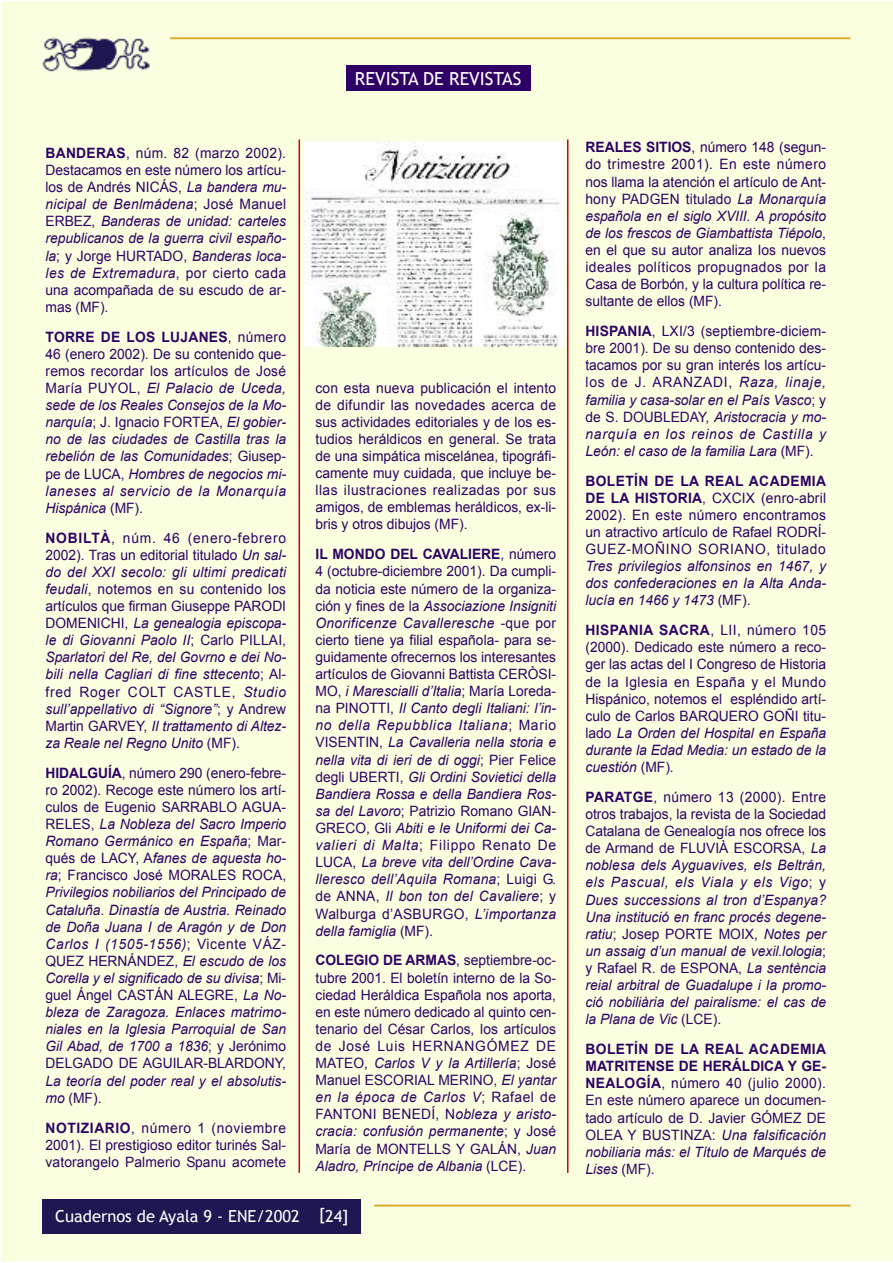
<style>
.page{position:relative;width:893px;height:1263px;background:#fff}
.page>*{position:absolute;margin:0;border:0;box-sizing:border-box;transform-origin:0 0}
.t1{font:18px "Trebuchet MS";color:#fff}
.t2{font:16.5px "Trebuchet MS";color:#fff}
.t3{font:italic 14.25px/17.1px "Arial";color:#2f0065;text-align:justify}
.t4{font:14.25px/17.1px "Arial";color:#2f0065;text-align:justify}
.s1{font-weight:700}
.s2{font-style:italic}
.s3{font-weight:700;font-style:normal}
.s4{font-style:normal}
</style>
<div class="page">
<div style="left:2px;top:2px;width:891px;height:1259px;background:#faffe0"></div>
<div style="left:43px;top:1199px;width:318px;height:34px;background:#1d1851"></div>
<hr style="left:374px;top:1204px;width:476px;height:2px;background:#d8a925">
<hr style="left:170px;top:37px;width:680px;height:2px;background:#d8a925">
<img style="left:42px;top:37px;width:108px;height:35px">
<div style="left:346px;top:66px;width:185px;height:25px;background:#2f0065"></div>
<img style="left:305px;top:141px;width:259px;height:206px">
<hr style="left:299px;top:139px;width:1px;height:1034px;background:#ca0016">
<hr style="left:567px;top:139px;width:1px;height:1034px;background:#ca0016">
<p class="t4" style="left:46px;top:144px;width:242px"><span class="s1">BANDERAS</span>, núm. 82 (marzo 2002).<br>Destacamos en este número los artícu&shy;los de Andrés NICÁS, <span class="s2">La bandera mu&shy;nicipal de Benlmádena</span>; José Manuel ERBEZ, <span class="s2">Banderas de unidad: carteles republicanos de la guerra civil españo&shy;la</span>; y Jorge HURTADO, <span class="s2">Banderas loca&shy;les de Extremadura</span>, por cierto cada una acompañada de su escudo de ar&shy;mas (MF).</p>
<p class="t3" style="left:46px;top:328px;width:242px"><span class="s3">TORRE DE LOS LUJANES</span><span class="s4">, número 46 (enero 2002). De su contenido que&shy;remos recordar los artículos de José María PUYOL,</span> El Palacio de Uceda, sede de los Reales Consejos de la Mo&shy;narquía<span class="s4">; J. Ignacio FORTEA,</span> El gobier&shy;no de las ciudades de Castilla tras la rebelión de las Comunidades<span class="s4">; Giusep&shy;pe de LUCA,</span> Hombres de negocios mi&shy;laneses al servicio de la Monarquía Hispánica <span class="s4">(MF).</span></p>
<p class="t3" style="left:46px;top:529px;width:242px"><span class="s3">NOBILTÀ</span><span class="s4">, núm. 46 (enero-febrero 2002). Tras un editorial titulado</span> Un sal&shy;do del XXI secolo: gli ultimi predicati feudali<span class="s4">, notemos en su contenido los artículos que firman Giuseppe PARODI DOMENICHI,</span> La genealogia episcopa&shy;le di Giovanni Paolo II<span class="s4">; Carlo PILLAI, </span>Sparlatori del Re, del Govrno e dei No&shy;bili nella Cagliari di fine sttecento<span class="s4">; Al&shy;fred Roger COLT CASTLE,</span> Studio sull’appellativo di “Signore”<span class="s4">; y Andrew Martin GARVEY,</span> Il trattamento di Altez&shy;za Reale nel Regno Unito <span class="s4">(MF).</span></p>
<p class="t3" style="left:45px;top:764px;width:242px"><span class="s3">HIDALGUÍA</span><span class="s4">, número 290 (enero-febre&shy;ro 2002). Recoge este número los artí&shy;culos de Eugenio SARRABLO AGUA-RELES,</span> La Nobleza del Sacro Imperio Romano Germánico en España<span class="s4">; Mar&shy;qués de LACY, A</span>fanes de aquesta ho&shy;ra<span class="s4">; Francisco José MORALES ROCA, </span>Privilegios nobiliarios del Principado de Cataluña. Dinastía de Austria. Reinado de Doña Juana I de Aragón y de Don Carlos I (1505-1556)<span class="s4">; Vicente VÁZ-QUEZ HERNÁNDEZ,</span> El escudo de los Corella y el significado de su divisa<span class="s4">; Mi&shy;guel Ángel CASTÁN ALEGRE,</span> La No&shy;bleza de Zaragoza. Enlaces matrimo&shy;niales en la Iglesia Parroquial de San Gil Abad, de 1700 a 1836<span class="s4">; y Jerónimo DELGADO DE AGUILAR-BLARDONY,</span></p>
<p class="t3" style="left:45px;top:1072px;width:241px">La teoría del poder real y el absolutis&shy;mo <span class="s4">(MF).</span></p>
<p class="t4" style="left:45px;top:1119px;width:242px"><span class="s1">NOTIZIARIO</span>, número 1 (noviembre 2001). El prestigioso editor turinés Sal&shy;vatorangelo Palmerio Spanu acomete</p>
<p class="t1" style="left:355px;top:68px;width:168px">REVISTA DE REVISTAS</p>
<p class="t4" style="left:315px;top:379px;width:242px">con esta nueva publicación el intento de difundir las novedades acerca de sus actividades editoriales y de los es&shy;tudios heráldicos en general. Se trata de una simpática miscelánea, tipográfi&shy;camente muy cuidada, que incluye be&shy;llas ilustraciones realizadas por sus amigos, de emblemas heráldicos, ex-li&shy;bris y otros dibujos (MF).</p>
<p class="t3" style="left:315px;top:546px;width:242px"><span class="s3">IL MONDO DEL CAVALIERE</span><span class="s4">, número 4 (octubre-diciembre 2001). Da cumpli&shy;da noticia este número de la organiza&shy;ción y fines de la</span> Associazione Insigniti Onorificenze Cavalleresche <span class="s4">-que por cierto tiene ya filial española- para se&shy;guidamente ofrecernos los interesantes artículos de Giovanni Battista CERÒSI-MO,</span> i Marescialli d’Italia<span class="s4">; María Loreda&shy;na PINOTTI,</span> Il Canto degli Italiani: l’in&shy;no della Repubblica Italiana<span class="s4">; Mario VISENTIN,</span> La Cavalleria nella storia e nella vita di ieri de di oggi<span class="s4">; Pier Felice degli UBERTI,</span> Gli Ordini Sovietici della Bandiera Rossa e della Bandiera Ros&shy;sa del Lavoro<span class="s4">; Patrizio Romano GIAN-GRECO, Gli</span> Abiti e le Uniformi dei Ca&shy;valieri di Malta<span class="s4">; Filippo Renato De LUCA,</span> La breve vita dell’Ordine Cava&shy;lleresco dell’Aquila Romana<span class="s4">; Luigi G. de ANNA,</span> Il bon ton del Cavaliere<span class="s4">; y Walburga d’ASBURGO,</span> L’importanza della famiglia <span class="s4">(MF).</span></p>
<p class="t4" style="left:315px;top:952px;width:242px"><span class="s1">COLEGIO DE ARMAS</span>, septiembre-oc&shy;tubre 2001. El boletín interno de la So&shy;ciedad Heráldica Española nos aporta, en este número dedicado al quinto cen&shy;tenario del César Carlos, los artículos de José Luis HERNANGÓMEZ DE MATEO, <span class="s2">Carlos V y la Artillería</span>; José Manuel ESCORIAL MERINO, <span class="s2">El yantar en la época de Carlos V</span>; Rafael de FANTONI BENEDÍ, N<span class="s2">obleza y aristo&shy;cracia: confusión permanente</span>; y José María de MONTELLS Y GALÁN, <span class="s2">Juan Aladro, Príncipe de Albania</span> (LCE).</p>
<p class="t2" style="left:55px;top:1206px;width:295px">Cuadernos de Ayala 9 - ENE/2002 [24]</p>
<p class="t4" style="left:585px;top:139px;width:242px"><span class="s1">REALES SITIOS</span>, número 148 (segun&shy;do trimestre 2001). En este número nos llama la atención el artículo de Ant&shy;hony PADGEN titulado <span class="s2">La Monarquía española en el siglo XVIII. A propósito de los frescos de Giambattista Tiépolo</span>, en el que su autor analiza los nuevos ideales políticos propugnados por la Casa de Borbón, y la cultura política re&shy;sultante de ellos (MF).</p>
<p class="t4" style="left:585px;top:323px;width:242px"><span class="s1">HISPANIA</span>, LXI/3 (septiembre-diciem&shy;bre 2001). De su denso contenido des&shy;tacamos por su gran interés los artícu&shy;los de J. ARANZADI, <span class="s2">Raza, linaje, familia y casa-solar en el País Vasco</span>; y de S. DOUBLEDAY, <span class="s2">Aristocracia y mo&shy;narquía en los reinos de Castilla y León: el caso de la familia Lara</span> (MF).</p>
<p class="t4" style="left:585px;top:472px;width:242px"><span class="s1">BOLETÍN DE LA REAL ACADEMIA DE LA HISTORIA</span>, CXCIX (enro-abril 2002). En este número encontramos un atractivo artículo de Rafael RODRÍ-GUEZ-MOÑINO SORIANO, titulado</p>
<p class="t3" style="left:585px;top:558px;width:242px">Tres privilegios alfonsinos en 1467, y dos confederaciones en la Alta Anda&shy;lucía en 1466 y 1473 <span class="s4">(MF).</span></p>
<p class="t4" style="left:585px;top:622px;width:242px"><span class="s1">HISPANIA SACRA</span>, LII, número 105 (2000). Dedicado este número a reco&shy;ger las actas del I Congreso de Historia de la Iglesia en España y el Mundo Hispánico, notemos el espléndido artí&shy;culo de Carlos BARQUERO GOÑI titu&shy;lado <span class="s2">La Orden del Hospital en España durante la Edad Media: un estado de la cuestión</span> (MF).</p>
<p class="t3" style="left:585px;top:788px;width:242px"><span class="s3">PARATGE</span><span class="s4">, número 13 (2000). Entre otros trabajos, la revista de la Sociedad Catalana de Genealogía nos ofrece los de Armand de FLUVIÀ ESCORSA,</span> La noblesa dels Ayguavives, els Beltrán, els Pascual, els Viala y els Vigo<span class="s4">; y </span>Dues successions al tron d’Espanya?<br>Una institució en franc procés degene&shy;ratiu<span class="s4">; Josep PORTE MOIX,</span> Notes per un assaig d’un manual de vexil.lologia<span class="s4">; y Rafael R. de ESPONA,</span> La sentència reial arbitral de Guadalupe i la promo&shy;ció nobiliària del pairalisme: el cas de la Plana de Vic <span class="s4">(LCE).</span></p>
<p class="t4" style="left:585px;top:1041px;width:242px"><span class="s1">BOLETÍN DE LA REAL ACADEMIA MATRITENSE DE HERÁLDICA Y GE-NEALOGÍA</span>, número 40 (julio 2000).<br>En este número aparece un documen&shy;tado artículo de D. Javier GÓMEZ DE OLEA Y BUSTINZA: <span class="s2">Una falsificación nobiliaria más: el Título de Marqués de Lises</span> (MF).</p>
</div>
